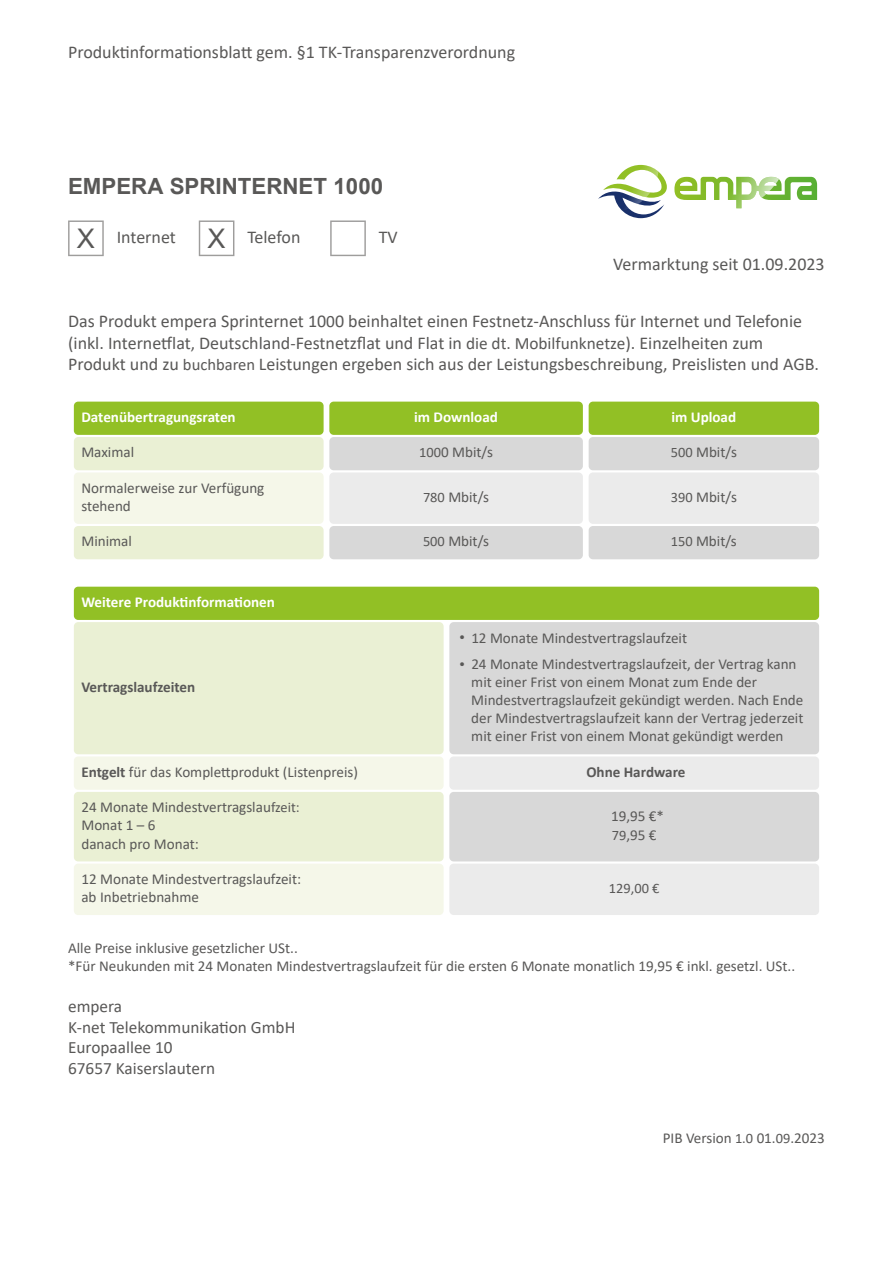
<style>
.page{position:relative;width:893px;height:1263px;background:#fff}
.page>*{position:absolute;margin:0;border:0;box-sizing:border-box;transform-origin:0 0}
.t1{font:700 22.35px "Arial";color:#595857}
.t2{font:18px/21.6px "Calibri";color:#595857}
.t3{font:17.25px/20.7px "Calibri";color:#595857}
.t4{font:15.15px/18.1px "Calibri";color:#595857}
.t5{font:700 15.15px "Calibri";color:#fff}
.t6{font:700 15.15px "Calibri";color:#595857}
.t7{font:14.4px "Calibri";color:#595857}
.s1{font-family:"Arial";font-size:27px}
.s2{font-size:17.25px}
.s3{font-size:16.5px}
.s4{font-size:14.4px}
.s5{font-size:12.3px}
.s6{font-weight:700}
</style>
<div class="page">
<svg style="left:674px;top:177px;width:137px;height:31px"></svg>
<svg style="left:598px;top:165px;width:69px;height:53px"></svg>
<svg style="left:68px;top:220px;width:36px;height:36px"></svg>
<svg style="left:199px;top:220px;width:35px;height:36px"></svg>
<svg style="left:330px;top:220px;width:36px;height:36px"></svg>
<div style="left:74px;top:402px;width:250px;height:33px;background:#92c025;border-radius:4px"></div>
<div style="left:329px;top:402px;width:254px;height:33px;background:#92c025;border-radius:4px"></div>
<div style="left:589px;top:402px;width:230px;height:33px;background:#92c025;border-radius:4px"></div>
<div style="left:74px;top:437px;width:250px;height:33px;background:#eaf0d4;border-radius:4px"></div>
<div style="left:329px;top:437px;width:254px;height:33px;background:#d8d8d8;border-radius:4px"></div>
<div style="left:589px;top:437px;width:230px;height:33px;background:#d8d8d8;border-radius:4px"></div>
<div style="left:74px;top:472px;width:250px;height:52px;background:#f5f7e9;border-radius:4px"></div>
<div style="left:329px;top:472px;width:254px;height:52px;background:#ebebeb;border-radius:4px"></div>
<div style="left:589px;top:472px;width:230px;height:52px;background:#ebebeb;border-radius:4px"></div>
<div style="left:74px;top:526px;width:250px;height:33px;background:#eaf0d4;border-radius:4px"></div>
<div style="left:329px;top:526px;width:254px;height:33px;background:#d8d8d8;border-radius:4px"></div>
<div style="left:589px;top:526px;width:230px;height:33px;background:#d8d8d8;border-radius:4px"></div>
<div style="left:74px;top:587px;width:745px;height:33px;background:#92c025;border-radius:4px"></div>
<div style="left:74px;top:622px;width:370px;height:132px;background:#eaf0d4;border-radius:4px"></div>
<div style="left:449px;top:622px;width:370px;height:132px;background:#d8d8d8;border-radius:4px"></div>
<div style="left:74px;top:756px;width:370px;height:34px;background:#f5f7e9;border-radius:4px"></div>
<div style="left:449px;top:756px;width:370px;height:34px;background:#ebebeb;border-radius:4px"></div>
<div style="left:74px;top:792px;width:370px;height:69px;background:#eaf0d4;border-radius:4px"></div>
<div style="left:449px;top:792px;width:370px;height:69px;background:#d8d8d8;border-radius:4px"></div>
<div style="left:74px;top:864px;width:370px;height:51px;background:#f5f7e9;border-radius:4px"></div>
<div style="left:449px;top:864px;width:370px;height:51px;background:#ebebeb;border-radius:4px"></div>
<p class="t2" style="left:68px;top:41px;width:449px">Produktinformationsblatt gem. §1 TK-Transparenzverordnung</p>
<h1 class="t1" style="left:68px;top:170px;width:317px">EMPERA SPRINTERNET 1000</h1>
<p class="t2" style="left:77px;top:226px;width:225px"><span class="s1">X</span> Internet <span class="s1">X</span> Telefon</p>
<p class="t2" style="left:379px;top:226px;width:20px">TV</p>
<p class="t2" style="left:613px;top:252px;width:213px">Vermarktung seit 01.09.2023</p>
<p class="t2" style="left:68px;top:310px;width:752px">Das Produkt empera Sprinternet 10<span class="s2">0</span>0 beinhaltet einen Festnetz-Anschluss für Internet und Telefonie (inkl. Internetflat<span class="s2">,</span> Deutschland<span class="s2">-</span>Festnetzflat und Flat in <span class="s2">die dt. Mobilfunknetze</span>). Einzelheiten zum<br>Produkt und zu <span class="s3">buchbaren</span> Leistungen ergeben sich aus der Leistungsbeschreibung, Preislisten und AGB.</p>
<p class="t5" style="left:81px;top:406px;width:156px">Datenübertragungsraten</p>
<p class="t5" style="left:414px;top:406px;width:85px">im Download</p>
<p class="t5" style="left:671px;top:406px;width:66px">im Upload</p>
<p class="t4" style="left:81px;top:443px;width:54px">Maximal</p>
<p class="t4" style="left:419px;top:443px;width:75px"><span class="s4">100</span>0 Mbit/s</p>
<p class="t4" style="left:671px;top:443px;width:68px"><span class="s4">500</span> Mbit/s</p>
<p class="t4" style="left:81px;top:478px;width:184px">Normalerweise zur Verfügung stehend</p>
<p class="t4" style="left:423px;top:487px;width:68px"><span class="s4">780</span> Mbit/s</p>
<p class="t4" style="left:671px;top:487px;width:68px"><span class="s4">390</span> Mbit/s</p>
<p class="t4" style="left:81px;top:532px;width:52px">Minimal</p>
<p class="t4" style="left:423px;top:532px;width:68px"><span class="s4">500</span> Mbit/s</p>
<p class="t4" style="left:671px;top:532px;width:68px"><span class="s4">150</span> Mbit/s</p>
<p class="t5" style="left:81px;top:591px;width:195px">Weitere Produktinformationen</p>
<p class="t6" style="left:81px;top:676px;width:115px">Vertragslaufzeiten</p>
<p class="t4" style="left:459px;top:628px;width:229px"><span class="s5">•</span> 12 Monate Mindestvertragslaufzeit</p>
<p class="t4" style="left:471px;top:654px;width:334px;text-indent:-12px"><span class="s5">•</span> 24 Monate Mindestvertragslaufzeit, der Vertrag kann mit einer Frist von einem Monat zum Ende der Mindestvertragslaufzeit gekündigt werden. Nach Ende der Mindestvertragslaufzeit kann der Vertrag jederzeit mit einer Frist von einem Monat gekündigt werden</p>
<p class="t4" style="left:81px;top:762px;width:278px"><span class="s6">Entgelt</span> für das Komplettprodukt (Listenpreis)</p>
<p class="t6" style="left:586px;top:761px;width:101px">Ohne Hardware</p>
<p class="t4" style="left:81px;top:798px;width:220px">24 Monate Mindestvertragslau<span class="s4">fzeit:<br></span>Monat 1 – 6<br>danach pro Monat:</p>
<p class="t4" style="left:611px;top:807px;width:54px">19,95 €*<br><span class="s4">79</span>,95 €</p>
<p class="t4" style="left:81px;top:869px;width:221px">12 Monate Mindestvertragslaufzeit: ab Inbetriebnahme</p>
<p class="t7" style="left:609px;top:878px;width:52px">129,00 €</p>
<p class="t4" style="left:68px;top:938px;width:729px">Alle Preise inklusive gesetzlicher USt..<br>*Für Neukunden mit 24 Monaten Mindestvertragslaufzeit für die ersten 6 Monate monatlich 19,95 € inkl. gesetzl. USt..</p>
<p class="t3" style="left:68px;top:995px;width:229px">empera<br>K-net Telekommunikation GmbH<br>Europaallee 10<br>67657 Kaiserslautern</p>
<p class="t4" style="left:663px;top:1128px;width:164px">PIB Version <span class="s4">1.0</span> 01.<span class="s4">09</span>.2023</p>
</div>
